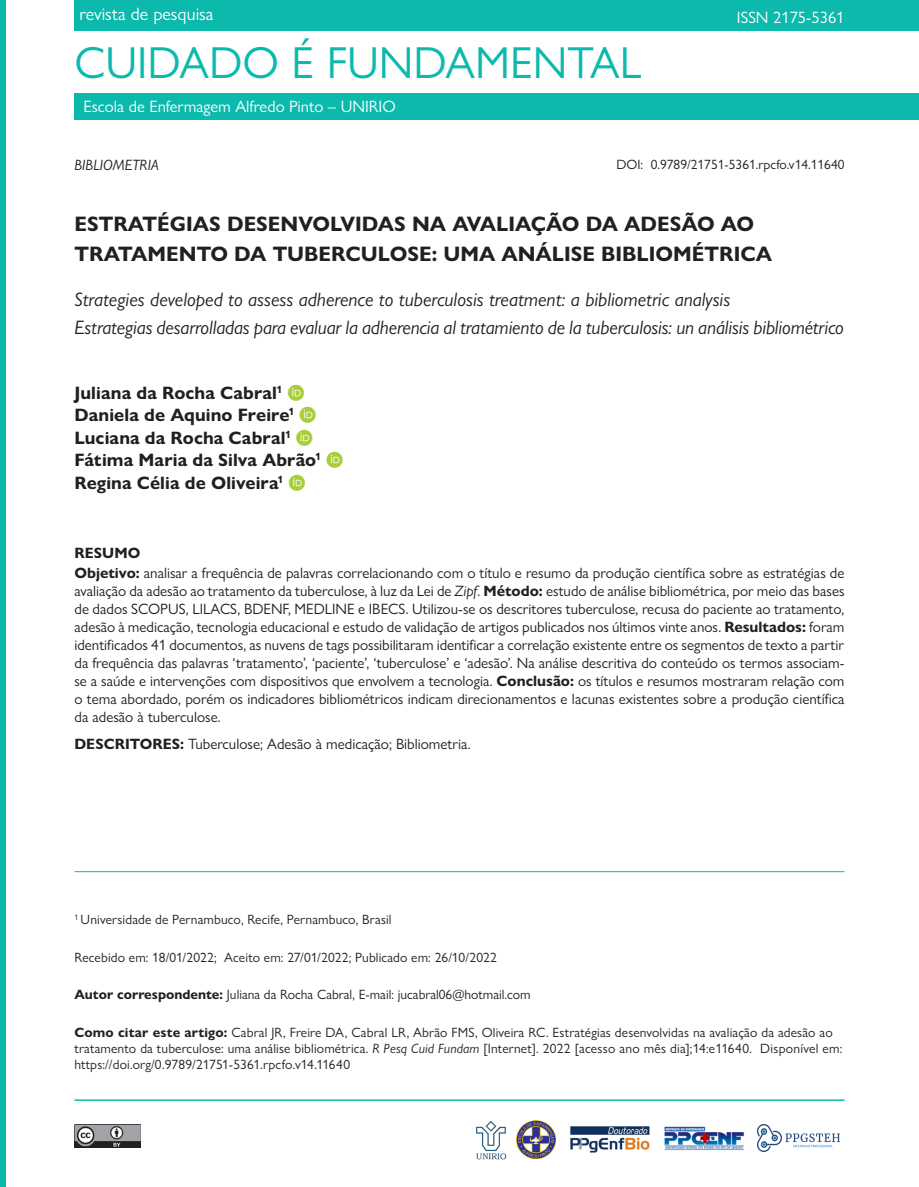
<style>
.page{position:relative;width:919px;height:1187px;background:#fff}
.page>*{position:absolute;margin:0;border:0;box-sizing:border-box;transform-origin:0 0}
.t1{font:45px "Gill Sans Nova";color:#0bb9ad}
.Título{font:700 21px/30px "Gill Sans Nova";color:#231f20}
.Títulos-traduzidos{font:italic 19.5px "Gill Sans Nova";letter-spacing:-.005em;color:#231f20}
.AUTORES{font:700 18px "Gill Sans Nova";letter-spacing:.005em;color:#231f20}
.t2{font:18px "Gill Sans Nova";color:#fff}
.t3{font:16.5px "Gill Sans Nova";color:#fff}
.ABSTRACT2{font:15px/18px "Gill Sans Nova";color:#231f20;text-align:justify}
.KEY_WORDS1{font:15px "Gill Sans Nova";color:#231f20}
.t4{font:italic 15px "Gill Sans Nova";color:#231f20}
.ABSTRACT_1{font:700 15px "Gill Sans Nova";color:#231f20}
.CORRESPONDENTE-citar{font:13.5px/16.2px "Gill Sans Nova";letter-spacing:.01em;color:#231f20}
.DATAS{font:13.5px "Gill Sans Nova";letter-spacing:.01em;color:#231f20}
.AFILIACOES{font:13.5px "Gill Sans Nova";letter-spacing:.01em;color:#231f20}
.s1{font-weight:700}
.s2{font-style:italic}
</style>
<div class="page">
<div style="left:74px;top:0;width:844px;height:31px;background:#0bb9ad"></div>
<div style="left:74px;top:93px;width:844px;height:27px;background:#0bb9ad"></div>
<div style="left:0;top:0;width:5px;height:1186px;background:#0bb9ad"></div>
<img style="left:74px;top:1124px;width:66px;height:23px">
<hr style="left:74px;top:1099px;width:770px;height:1px;background:#0bb9ad">
<img style="left:476px;top:1121px;width:31px;height:39px">
<img style="left:570px;top:1126px;width:80px;height:27px">
<img style="left:664px;top:1126px;width:80px;height:25px">
<img style="left:516px;top:1120px;width:39px;height:38px">
<img style="left:757px;top:1124px;width:82px;height:27px">
<hr style="left:74px;top:871px;width:770px;height:1px;background:#0bb9ad">
<p class="t2" style="left:79px;top:3px;width:135px">revista de pesquisa</p>
<h1 class="t1" style="left:74px;top:35px;width:568px">CUIDADO É FUNDAMENTAL</h1>
<p class="t3" style="left:84px;top:97px;width:313px">Escola de Enfermagem Alfredo Pinto – UNIRIO</p>
<p class="t3" style="left:736px;top:7px;width:109px">ISSN 2175-5361</p>
<p class="t4" style="left:74px;top:156px;width:86px">BIBLIOMETRIA</p>
<p class="CORRESPONDENTE-citar" style="left:616px;top:156px;width:230px">DOI: 0.9789/21751-5361.rpcfo.v14.11640</p>
<p class="Título" style="left:74px;top:209px;width:699px">ESTRATÉGIAS DESENVOLVIDAS NA AVALIAÇÃO DA ADESÃO AO<br>TRATAMENTO DA TUBERCULOSE: UMA ANÁLISE BIBLIOMÉTRICA</p>
<p class="Títulos-traduzidos" style="left:74px;top:287px;width:657px">Strategies developed to assess adherence to tuberculosis treatment: a bibliometric analysis</p>
<p class="Títulos-traduzidos" style="left:74px;top:315px;width:770px">Estrategias desarrolladas para evaluar la adherencia al tratamiento de la tuberculosis: un análisis bibliométrico</p>
<p class="AUTORES" style="left:74px;top:381px;width:210px">Juliana da Rocha Cabral<sup>1</sup></p>
<p class="AUTORES" style="left:74px;top:404px;width:221px">Daniela de Aquino Freire<sup>1</sup></p>
<p class="AUTORES" style="left:74px;top:426px;width:218px">Luciana da Rocha Cabral<sup>1</sup></p>
<p class="AUTORES" style="left:74px;top:449px;width:248px">Fátima Maria da Silva Abrão<sup>1</sup></p>
<p class="AUTORES" style="left:74px;top:471px;width:210px">Regina Célia de Oliveira<sup>1</sup></p>
<p class="ABSTRACT_1" style="left:74px;top:543px;width:67px">RESUMO</p>
<p class="ABSTRACT2" style="left:74px;top:563px;width:771px"><span class="s1">Objetivo:</span> analisar a frequência de palavras correlacionando com o título e resumo da produção científica sobre as estratégias de avaliação da adesão ao tratamento da tuberculose, à luz da Lei de <span class="s2">Zipf</span>. <span class="s1">Método:</span> estudo de análise bibliométrica, por meio das bases de dados SCOPUS, LILACS, BDENF, MEDLINE e IBECS. Utilizou-se os descritores tuberculose, recusa do paciente ao tratamento, adesão à medicação, tecnologia educacional e estudo de validação de artigos publicados nos últimos vinte anos. <span class="s1">Resultados:</span> foram identificados 41 documentos, as nuvens de tags possibilitaram identificar a correlação existente entre os segmentos de texto a partir da frequência das palavras ‘tratamento’, ‘paciente’, ‘tuberculose’ e ‘adesão’. Na análise descritiva do conteúdo os termos associam&shy;se a saúde e intervenções com dispositivos que envolvem a tecnologia. <span class="s1">Conclusão:</span> os títulos e resumos mostraram relação com o tema abordado, porém os indicadores bibliométricos indicam direcionamentos e lacunas existentes sobre a produção científica da adesão à tuberculose.</p>
<p class="KEY_WORDS1" style="left:74px;top:734px;width:397px"><span class="s1">DESCRITORES:</span> Tuberculose; Adesão à medicação; Bibliometria.</p>
<p class="AFILIACOES" style="left:74px;top:911px;width:319px"><sup>1</sup> Universidade de Pernambuco, Recife, Pernambuco, Brasil</p>
<p class="DATAS" style="left:74px;top:948px;width:424px">Recebido em: 18/01/2022; Aceito em: 27/01/2022; Publicado em: 26/10/2022</p>
<p class="CORRESPONDENTE-citar" style="left:74px;top:986px;width:457px"><span class="s1">Autor correspondente:</span> Juliana da Rocha Cabral, E-mail: jucabral06@hotmail.com</p>
<p class="CORRESPONDENTE-citar" style="left:74px;top:1023px;width:769px"><span class="s1">Como citar este artigo:</span> Cabral JR, Freire DA, Cabral LR, Abrão FMS, Oliveira RC. Estratégias desenvolvidas na avaliação da adesão ao tratamento da tuberculose: uma análise bibliométrica. <span class="s2">R Pesq Cuid Fundam</span> [Internet]. 2022 [acesso ano mês dia];14:e11640. Disponível em: https://doi.org/0.9789/21751-5361.rpcfo.v14.11640</p>
</div>
